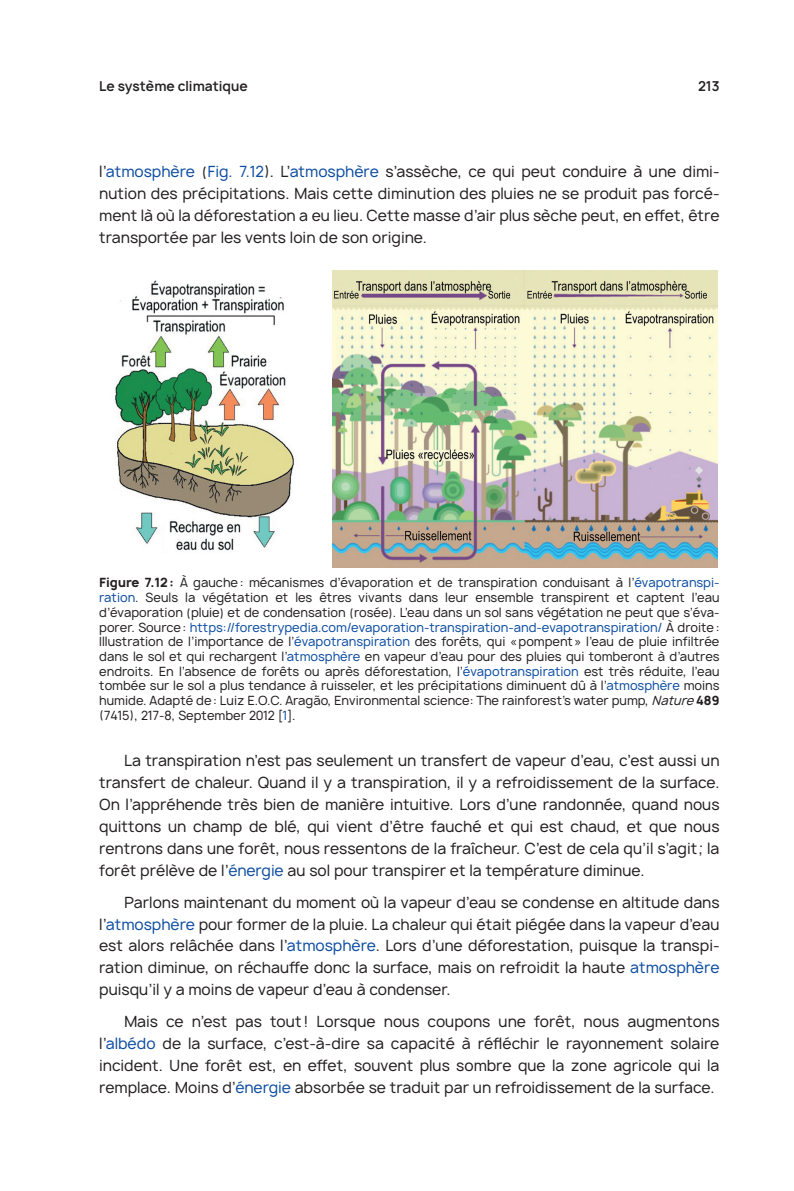
<style>
.page{position:relative;width:794px;height:1191px;background:#fff}
.page>*{position:absolute;margin:0;border:0;box-sizing:border-box;transform-origin:0 0}
.t1{font:14.88px/21.9px "Manrope";color:#231f20;text-align:justify}
.t2{font:600 13.12px "Manrope";color:#231f20}
.t3{font:12.25px/14.7px "Manrope";color:#231f20;text-align:justify}
.s1{color:#0d4da1}
.s2{font-weight:700}
.s3{font-style:italic}
</style>
<div class="page">
<img style="left:115px;top:280px;width:179px;height:271px">
<img style="left:333px;top:270px;width:384px;height:298px">
<p class="t2" style="left:99px;top:77px;width:150px">Le système climatique</p>
<p class="t2" style="left:698px;top:77px;width:23px">213</p>
<p class="t1" style="left:99px;top:161px;width:622px">l’<span class="s1">atmosphère</span> (<span class="s1">Fig. 7.12</span>). L’<span class="s1">atmosphère</span> s’assèche, ce qui peut conduire à une dimi&shy;nution des précipitations. Mais cette diminution des pluies ne se produit pas forcé&shy;ment là où la déforestation a eu lieu. Cette masse d’air plus sèche peut, en effet, être transportée par les vents loin de son origine.</p>
<p class="t3" style="left:99px;top:575px;width:622px"><span class="s2">Figure 7.12:</span> À gauche: mécanismes d’évaporation et de transpiration conduisant à l’<span class="s1">évapotranspi&shy;ration</span>. Seuls la végétation et les êtres vivants dans leur ensemble transpirent et captent l’eau d’évaporation (pluie) et de condensation (rosée). L’eau dans un sol sans végétation ne peut que s’éva&shy;porer. Source: <span class="s1">https://forestrypedia.com/evaporation-transpiration-and-evapotranspiration/</span> À droite:<br>Illustration de l’importance de l’<span class="s1">évapotranspiration</span> des forêts, qui «pompent» l’eau de pluie infiltrée dans le sol et qui rechargent l’<span class="s1">atmosphère</span> en vapeur d’eau pour des pluies qui tomberont à d’autres endroits. En l’absence de forêts ou après déforestation, l’<span class="s1">évapotranspiration</span> est très réduite, l’eau tombée sur le sol a plus tendance à ruisseler, et les précipitations diminuent dû à l’<span class="s1">atmosphère</span> moins humide. Adapté de: Luiz E.O.C. Aragão, Environmental science: The rainforest's water pump, <span class="s3">Nature</span><span class="s2">489 </span>(7415), 217-8, September 2012 [<span class="s1">1</span>].</p>
<p class="t1" style="left:99px;top:750px;width:622px;text-indent:25px">La transpiration n’est pas seulement un transfert de vapeur d’eau, c’est aussi un transfert de chaleur. Quand il y a transpiration, il y a refroidissement de la surface.<br>On l’appréhende très bien de manière intuitive. Lors d’une randonnée, quand nous quittons un champ de blé, qui vient d’être fauché et qui est chaud, et que nous rentrons dans une forêt, nous ressentons de la fraîcheur. C’est de cela qu’il s’agit ; la forêt prélève de l’<span class="s1">énergie</span> au sol pour transpirer et la température diminue.</p>
<p class="t1" style="left:99px;top:891px;width:622px;text-indent:25px">Parlons maintenant du moment où la vapeur d’eau se condense en altitude dans l’<span class="s1">atmosphère</span> pour former de la pluie. La chaleur qui était piégée dans la vapeur d’eau est alors relâchée dans l’<span class="s1">atmosphère</span>. Lors d’une déforestation, puisque la transpi&shy;ration diminue, on réchauffe donc la surface, mais on refroidit la haute <span class="s1">atmosphère </span>puisqu’il y a moins de vapeur d’eau à condenser.</p>
<p class="t1" style="left:99px;top:1010px;width:622px;text-indent:25px">Mais ce n’est pas tout ! Lorsque nous coupons une forêt, nous augmentons l’<span class="s1">albédo</span> de la surface, c’est-à-dire sa capacité à réfléchir le rayonnement solaire incident. Une forêt est, en effet, souvent plus sombre que la zone agricole qui la remplace. Moins d’<span class="s1">énergie</span> absorbée se traduit par un refroidissement de la surface.</p>
</div>
